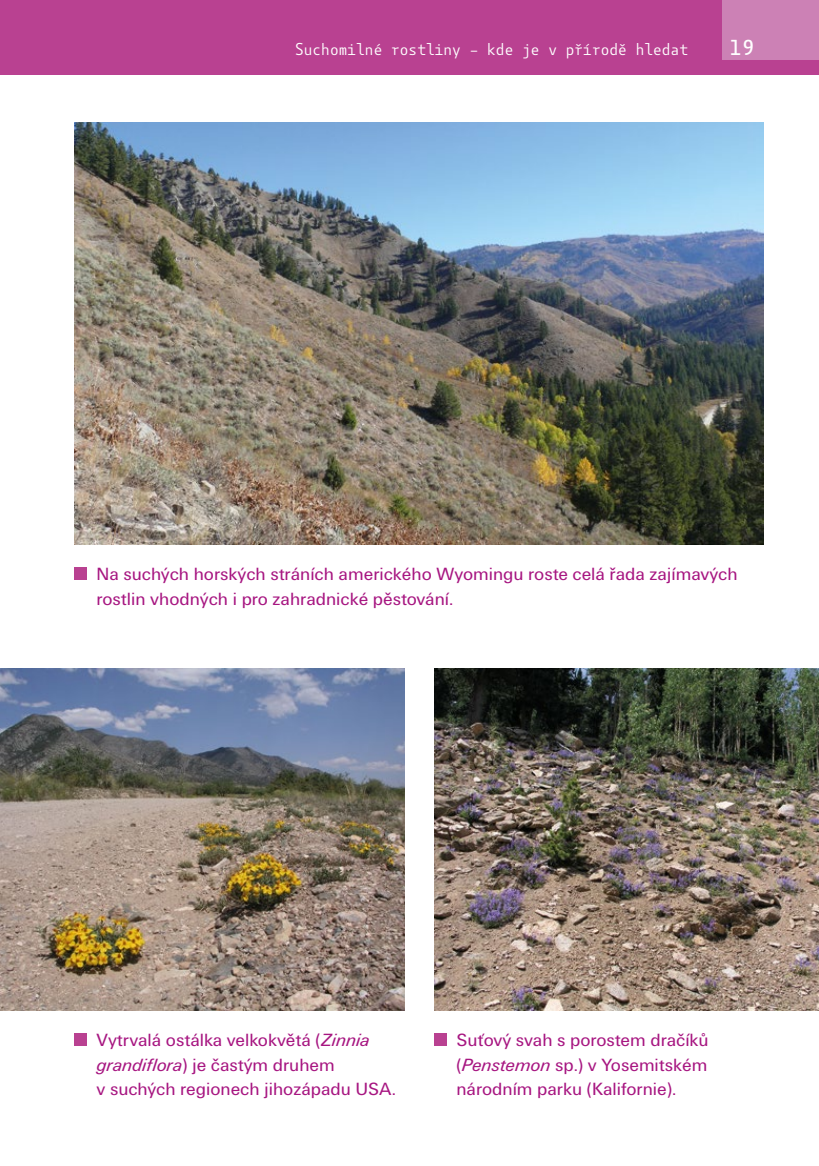
<style>
.page{position:relative;width:819px;height:1166px;background:#fff}
.page>*{position:absolute;margin:0;border:0;box-sizing:border-box;transform-origin:0 0}
.t1{font:500 21px "Botanika Mono";color:#fff}
.POPISEK{font:18.38px/24.5px "U001 TOT";color:#a71681}
.t2{font:16.62px "Botanika Mono";letter-spacing:-.075em;color:#fff}
.s1{font-style:italic}
</style>
<div class="page">
<div style="left:0;top:0;width:819px;height:74px;background:#b94191"></div>
<div style="left:722px;top:0;width:97px;height:60px;background:#cc81b5"></div>
<img style="left:74px;top:123px;width:689px;height:421px">
<img style="left:0;top:668px;width:404px;height:342px">
<img style="left:434px;top:668px;width:385px;height:342px">
<div style="left:74px;top:567px;width:13px;height:13px;background:#b94191"></div>
<div style="left:74px;top:1033px;width:13px;height:13px;background:#b94191"></div>
<div style="left:434px;top:1033px;width:13px;height:13px;background:#b94191"></div>
<p class="t2" style="left:294px;top:39px;width:396px">Suchomilné rostliny – kde je v přírodě hledat</p>
<p class="t1" style="left:729px;top:33px;width:27px">19</p>
<p class="POPISEK" style="left:96px;top:562px;width:642px">Na suchých horských stráních amerického Wyomingu roste celá řada zajímavých rostlin vhodných i pro zahradnické pěstování.</p>
<p class="POPISEK" style="left:96px;top:1028px;width:301px">Vytrvalá ostálka velkokvětá (<span class="s1">Zinnia grandiflora</span>) je častým druhem<br>v suchých regionech jihozápadu USA.</p>
<p class="POPISEK" style="left:456px;top:1028px;width:254px;text-align:justify">Suťový svah s porostem dračíků (<span class="s1">Penstemon</span> sp.) v Yosemitském národním parku (Kalifornie).</p>
</div>
